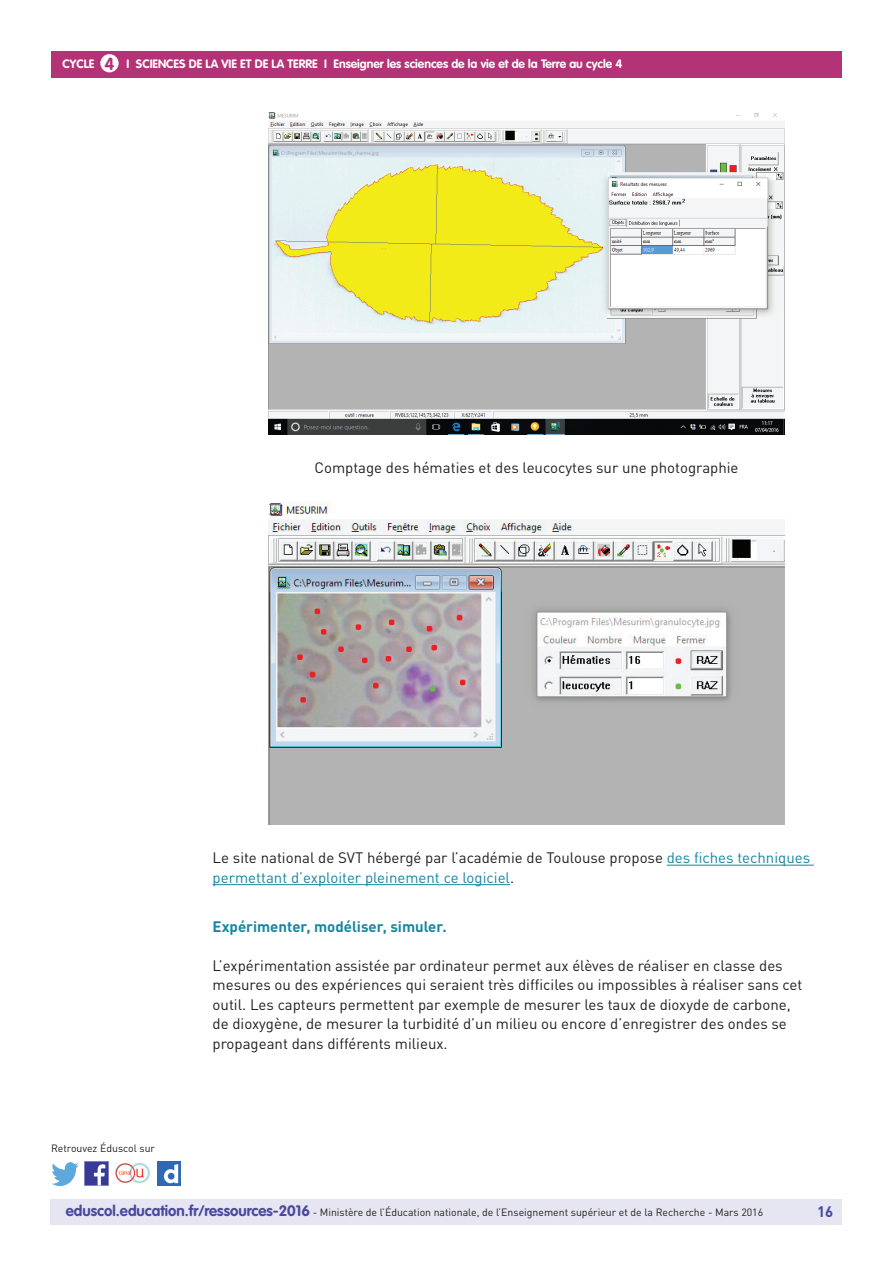
<style>
.page{position:relative;width:893px;height:1263px;background:#fff}
.page>*{position:absolute;margin:0;border:0;box-sizing:border-box;transform-origin:0 0}
.t1{font:15px/19.5px "DIN Pro";color:#231f20}
.t2{font:15px/19.5px "DIN Pro";color:#16879f}
.t3{font:700 15px "DIN Pro";color:#16879f}
.t4{font:700 15px "DIN Pro";color:#4a489e}
.t5{font:700 12px "VAG Rounded Std";color:#fff}
.t6{font:10.5px "DIN Pro";color:#231f20}
.s1{font-size:17.25px;color:#b43376}
.s2{color:#231f20}
.s3{font-family:"VAG Rounded Std";font-weight:700;font-size:15px;color:#4a489e}
</style>
<div class="page">
<div style="left:50px;top:1199px;width:791px;height:26px;background:#e6e5f2"></div>
<div style="left:51px;top:51px;width:791px;height:27px;background:#b43376"></div>
<div style="left:100px;top:54px;width:19px;height:18px;background:#fff;border-radius:50%"></div>
<img style="left:85px;top:1162px;width:23px;height:23px">
<img style="left:51px;top:1163px;width:28px;height:22px">
<img style="left:158px;top:1162px;width:22px;height:23px">
<img style="left:115px;top:1163px;width:35px;height:21px">
<hr style="left:667px;top:865px;width:147px;height:1px;background:#16879f">
<hr style="left:213px;top:884px;width:297px;height:1px;background:#16879f">
<img style="left:268px;top:112px;width:517px;height:322px">
<img style="left:268px;top:501px;width:517px;height:323px">
<p class="t5" style="left:63px;top:57px;width:8px">CYCLE</p>
<p class="t5" style="left:105px;top:57px;width:519px"><span class="s1">4</span> I Sciences de la vie et de la Terre I Enseigner les sciences de la vie et de la Terre au cycle 4</p>
<p class="t1" style="left:314px;top:458px;width:426px">Comptage des hématies et des leucocytes sur une photographie</p>
<p class="t6" style="left:51px;top:1141px;width:106px">Retrouvez Éduscol sur</p>
<p class="t2" style="left:213px;top:848px;width:599px"><span class="s2">Le site national de SVT hébergé par l’académie de Toulouse propose</span> des fiches techniques permettant d’exploiter pleinement ce logiciel<span class="s2">.</span></p>
<p class="t3" style="left:213px;top:916px;width:236px">Expérimenter, modéliser, simuler.</p>
<p class="t1" style="left:213px;top:955px;width:591px">L’expérimentation assistée par ordinateur permet aux élèves de réaliser en classe des mesures ou des expériences qui seraient très difficiles ou impossibles à réaliser sans cet outil. Les capteurs permettent par exemple de mesurer les taux de dioxyde de carbone, de dioxygène, de mesurer la turbidité d’un milieu ou encore d’enregistrer des ondes se propageant dans différents milieux.</p>
<p class="t6" style="left:66px;top:1205px;width:699px"><span class="s3">eduscol.education.fr/ressources-2016</span> - Ministère de l’Éducation nationale, de l’Enseignement supérieur et de la Recherche - Mars 2016</p>
<p class="t4" style="left:817px;top:1201px;width:18px">16</p>
</div>
